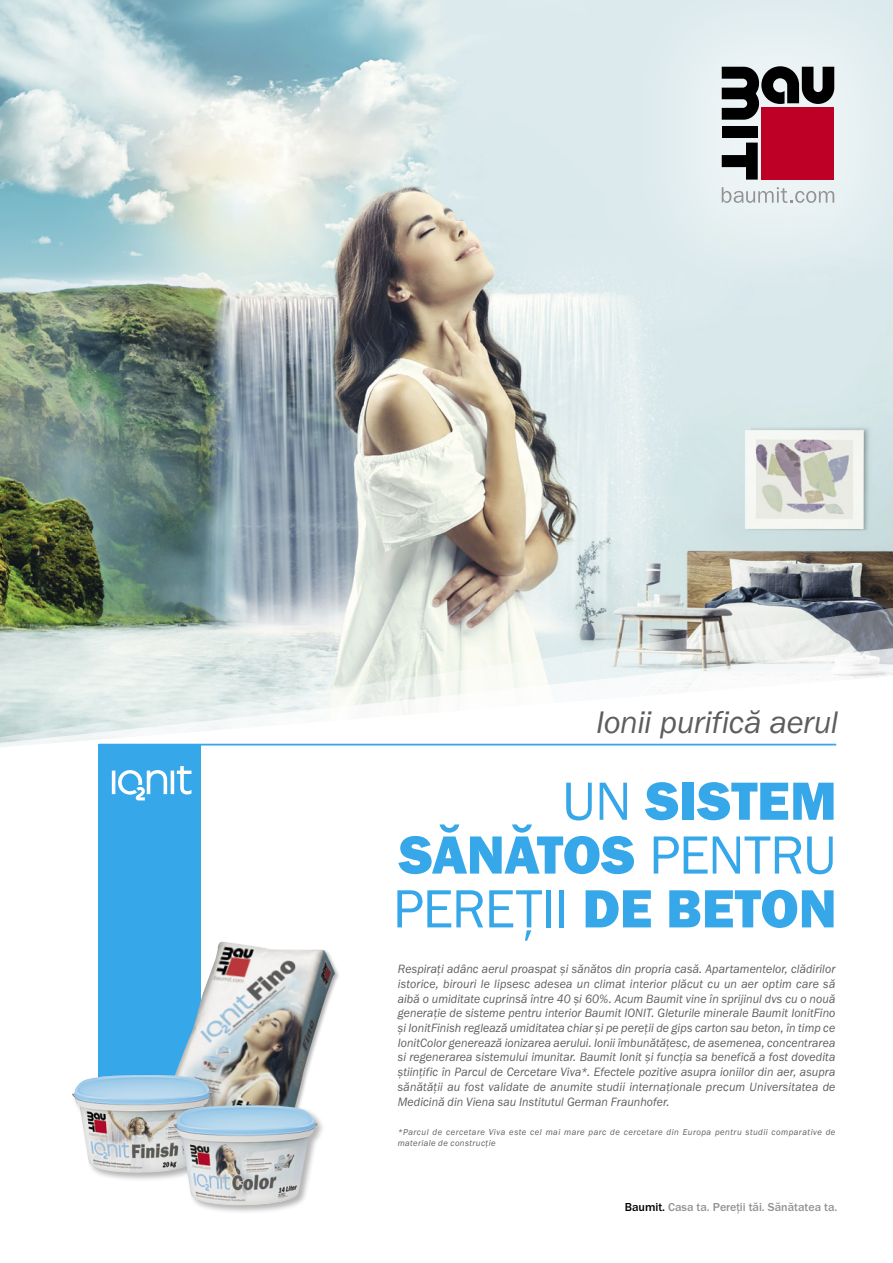
<style>
.page{position:relative;width:893px;height:1263px;background:#fff}
.page>*{position:absolute;margin:0;border:0;box-sizing:border-box;transform-origin:0 0}
.Nadpis1{font:55.65px/53.8px "BM Franklin Gothic URW Hea";letter-spacing:-.005em;color:#36a7e9;text-align:justify}
.Nadpis1-2{font:32.4px "BM Franklin Gothic URW Boo Ita";letter-spacing:-.01em;color:#5d5d5d}
.Text{font:12.45px/14.7px "BM Franklin Gothic URW Boo Ita";letter-spacing:.005em;color:#5d5d5d;text-align:justify;scale:.95 1}
.t1{font:500 12px "BM Franklin Gothic URW";color:#939393}
.Text-2{font:9px/10.5px "BM Franklin Gothic URW Boo Ita";letter-spacing:.05em;color:#5d5d5d}
.s1{font-family:"BM Franklin Gothic URW Boo"}
.s2{color:#000}
.s3{font-family:"BM Franklin Gothic URW Con"}
</style>
<div class="page">
<img style="left:0;top:0;width:893px;height:595px">
<svg style="left:0;top:595px;width:893px;height:223px"></svg>
<div style="left:99px;top:745px;width:102px;height:354px;background:#36a7e9"></div>
<svg style="left:112px;top:766px;width:79px;height:34px"></svg>
<hr style="left:99px;top:744px;width:737px;height:1px;background:#36a7e9">
<div style="left:613px;top:0;width:280px;height:312px;background:#e0ecef"></div>
<div style="left:722px;top:126px;width:36px;height:12px;background:#000"></div>
<svg style="left:722px;top:143px;width:36px;height:37px"></svg>
<div style="left:762px;top:107px;width:72px;height:73px;background:#be0027"></div>
<svg style="left:722px;top:66px;width:112px;height:54px"></svg>
<svg style="left:722px;top:187px;width:112px;height:16px"></svg>
<div style="left:160px;top:940px;width:181px;height:213px;background:#fff"></div>
<img style="left:161px;top:941px;width:174px;height:162px">
<div style="left:71px;top:1073px;width:150px;height:109px;background:#000;opacity:.3"></div>
<img style="left:72px;top:1075px;width:141px;height:98px">
<div style="left:172px;top:1103px;width:154px;height:112px;background:#000;opacity:.3"></div>
<img style="left:173px;top:1105px;width:145px;height:101px">
<p class="Nadpis1-2" style="left:596px;top:702px;width:244px">Ionii purifică aerul</p>
<p class="Nadpis1" style="left:393px;top:774px;width:445px;text-indent:169px"><span class="s1">UN</span> SISTEM SĂNĂTOS <span class="s1">PENTRU PEREŢII</span> DE BETON</p>
<p class="Text" style="left:398px;top:962px;width:462px">Respiraţi adânc aerul proaspat și sănătos din propria casă. Apartamentelor, clădirilor istorice, birouri le lipsesc adesea un climat interior plăcut cu un aer optim care să aibă o umiditate cuprinsă între 40 și 60%. Acum Baumit vine în sprijinul dvs cu o nouă generaţie de sisteme pentru interior Baumit IONIT. Gleturile minerale Baumit IonitFino și IonitFinish reglează umiditatea chiar și pe pereţii de gips carton sau beton, în timp ce IonitColor generează ionizarea aerului. Ionii îmbunătăţesc, de asemenea, concentrarea si regenerarea sistemului imunitar. Baumit Ionit și funcţia sa benefică a fost dovedita știinţific în Parcul de Cercetare Viva*. Efectele pozitive asupra ioniilor din aer, asupra sănătăţii au fost validate de anumite studii internaţionale precum Universitatea de Medicină din Viena sau Institutul German Fraunhofer.</p>
<p class="Text-2" style="left:398px;top:1127px;width:439px">*Parcul de cercetare Viva este cel mai mare parc de cercetare din Europa pentru studii comparative de materiale de construcţie</p>
<p class="t1" style="left:625px;top:1199px;width:214px"><span class="s2">Baumit.</span> Casa ta. Pere<span class="s3">ţ</span>ii tăi. Sănătatea ta.</p>
</div>
